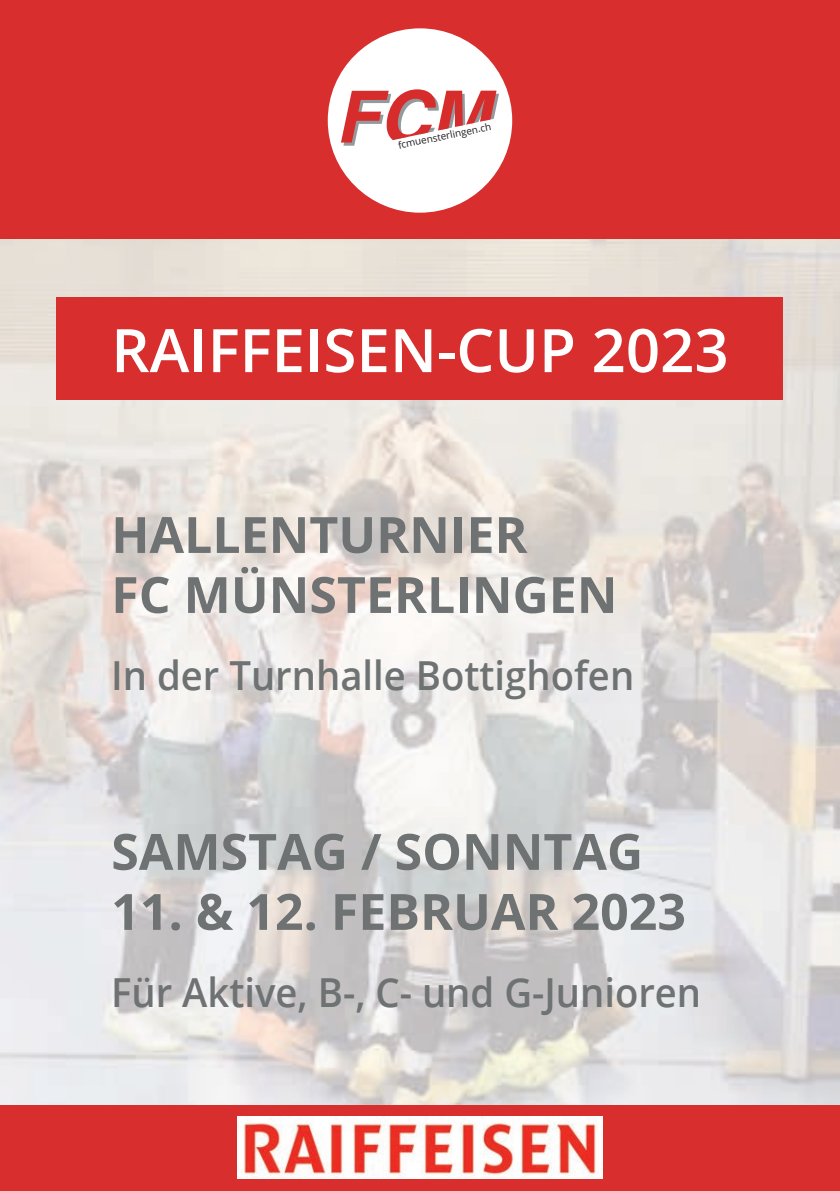
<style>
.page{position:relative;width:840px;height:1191px;background:#fff}
.page>*{position:absolute;margin:0;border:0;box-sizing:border-box;transform-origin:0 0}
.t1{font:600 60px "Open Sans";color:#fff}
.t2{font:50px/60px "Open Sans";color:#6e7273}
.t3{font:600 40px "Open Sans";color:#6e7273;scale:.96 1}
.t4{font:10px "Open Sans";color:#231f20}
</style>
<div class="page">
<img style="left:0;top:238px;width:839px;height:866px">
<div style="left:57px;top:298px;width:725px;height:102px;background:#d82e2e"></div>
<div style="left:0;top:0;width:839px;height:238px;background:#d82e2e"></div>
<div style="left:0;top:1106px;width:839px;height:85px;background:#d82e2e"></div>
<img style="left:237px;top:1116px;width:365px;height:62px">
<div style="left:327px;top:28px;width:185px;height:185px;background:#fff;border-radius:50%"></div>
<svg style="left:341px;top:89px;width:157px;height:57px"></svg>
<p class="t4" style="left:396px;top:139px;width:96px;rotate:-12deg">fcmuensterlingen.ch</p>
<p class="t1" style="left:111px;top:309px;width:618px">RAIFFEISEN-CUP 2023</p>
<p class="t2" style="left:111px;top:503px;width:507px">HALLENTURNIER<br>FC MÜNSTERLINGEN</p>
<p class="t3" style="left:111px;top:648px;width:546px">In der Turnhalle Bottighofen</p>
<p class="t2" style="left:111px;top:820px;width:533px">SAMSTAG / SONNTAG</p>
<p class="t2" style="left:111px;top:880px;width:576px">11. &amp; 12. FEBRUAR 2023</p>
<p class="t3" style="left:111px;top:964px;width:615px">Für Aktive, B-, C- und G-Junioren</p>
</div>
